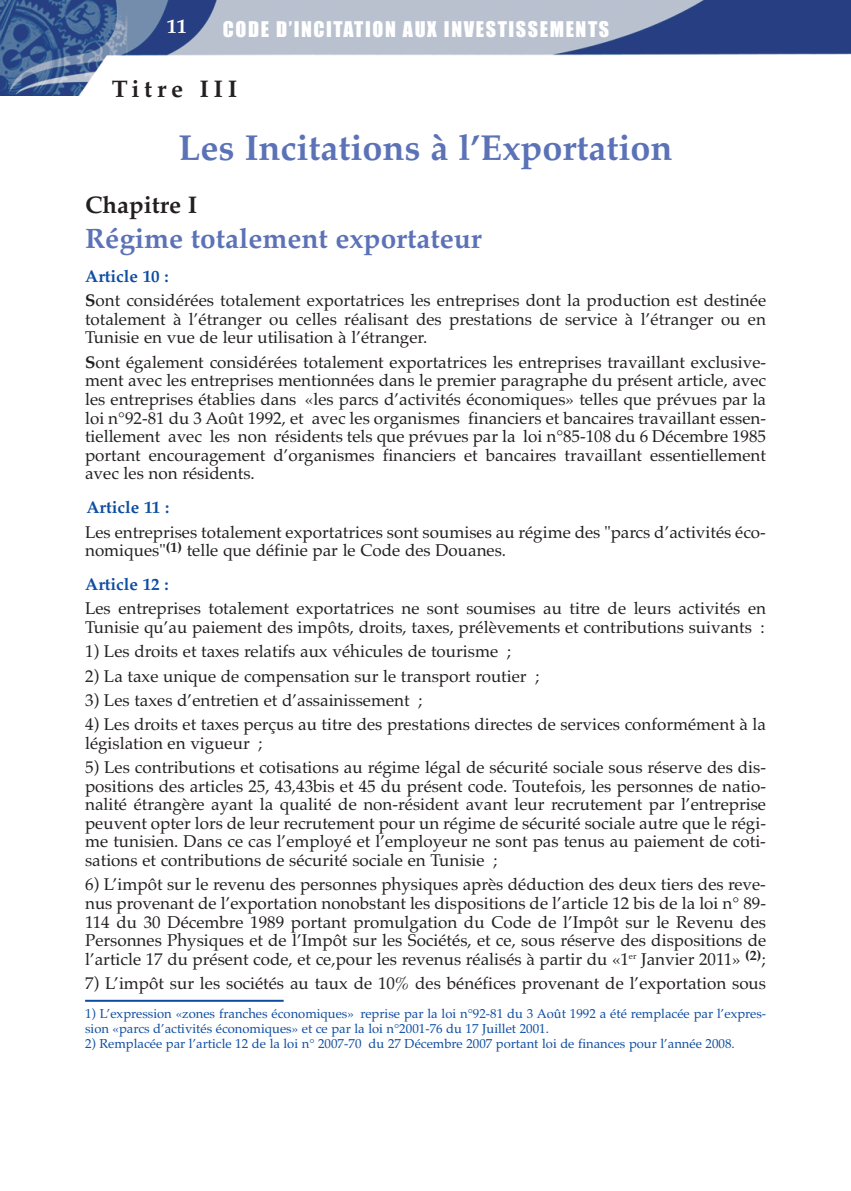
<style>
.page{position:relative;width:851px;height:1191px;background:#fff}
.page>*{position:absolute;margin:0;border:0;box-sizing:border-box;transform-origin:0 0}
.t1{font:700 36px "Palatino";color:#5b72b7}
.t2{font:700 28px "Palatino";color:#5b72b7}
.t3{font:700 24px "Palatino";color:#231f20}
.t4{font:700 24px "Palatino";letter-spacing:.2em;color:#231f20}
.t5{font:20px "Impact";letter-spacing:.08em;color:#fff}
.t6{font:700 20px "Palatino";color:#fff}
.t7{font:17px/18.6px "Palatino";color:#231f20}
.t8{font:700 17px "Palatino";color:#0d4da1}
.t9{font:13px/15px "Palatino";color:#0d4da1}
.s1{font-weight:700;color:#0d4da1}
.s2{font-weight:700}
</style>
<div class="page">
<img style="left:0;top:0;width:850px;height:96px">
<hr style="left:85px;top:999px;width:198px;height:2px;background:#0d4da1">
<p class="t6" style="left:167px;top:15px;width:21px">11</p>
<p class="t5" style="left:223px;top:18px;width:388px">CODE D’INCITATION AUX INVESTISSEMENTS</p>
<h3 class="t4" style="left:112px;top:74px;width:127px">Titre III</h3>
<h1 class="t1" style="left:178px;top:126px;width:495px">Les Incitations à l’Exportation</h1>
<h3 class="t3" style="left:85px;top:190px;width:113px">Chapitre I</h3>
<h2 class="t2" style="left:85px;top:222px;width:398px">Régime totalement exportateur</h2>
<p class="t7" style="left:85px;top:264px;width:682px;line-height:24.2px"><span class="s1">Article 10 :<br></span><span class="s2">S</span>ont considérées totalement exportatrices les entreprises dont la production est destinée</p>
<p class="t7" style="left:85px;top:310px;width:682px">totalement à l’étranger ou celles réalisant des prestations de service à l’étranger ou en<br>Tunisie en vue de leur utilisation à l’étranger.</p>
<p class="t7" style="left:85px;top:352px;width:682px;text-align:justify"><span class="s2">S</span>ont également considérées totalement exportatrices les entreprises travaillant exclusive&shy;ment avec les entreprises mentionnées dans le premier paragraphe du présent article, avec les entreprises établies dans «les parcs d’activités économiques» telles que prévues par la loi n°92-81 du 3 Août 1992, et avec les organismes financiers et bancaires travaillant essen&shy;tiellement avec les non résidents tels que prévues par la loi n°85-108 du 6 Décembre 1985 portant encouragement d’organismes financiers et bancaires travaillant essentiellement avec les non résidents.</p>
<p class="t8" style="left:86px;top:497px;width:84px">Article 11 :</p>
<p class="t7" style="left:85px;top:522px;width:682px">Les entreprises totalement exportatrices sont soumises au régime des "parcs d’activités éco&shy;nomiques"<sup>(1)</sup> telle que définie par le Code des Douanes.</p>
<p class="t8" style="left:85px;top:574px;width:85px">Article 12 :</p>
<p class="t7" style="left:85px;top:599px;width:682px">Les entreprises totalement exportatrices ne sont soumises au titre de leurs activités en<br>Tunisie qu’au paiement des impôts, droits, taxes, prélèvements et contributions suivants :</p>
<p class="t7" style="left:85px;top:642px;width:427px">1) Les droits et taxes relatifs aux véhicules de tourisme ;</p>
<p class="t7" style="left:85px;top:666px;width:456px">2) La taxe unique de compensation sur le transport routier ;</p>
<p class="t7" style="left:85px;top:690px;width:339px">3) Les taxes d’entretien et d’assainissement ;</p>
<p class="t7" style="left:85px;top:715px;width:682px">4) Les droits et taxes perçus au titre des prestations directes de services conformément à la législation en vigueur ;</p>
<p class="t7" style="left:85px;top:758px;width:682px;text-align:justify">5) Les contributions et cotisations au régime légal de sécurité sociale sous réserve des dis&shy;positions des articles 25, 43,43bis et 45 du présent code. Toutefois, les personnes de natio&shy;nalité étrangère ayant la qualité de non-résident avant leur recrutement par l’entreprise peuvent opter lors de leur recrutement pour un régime de sécurité sociale autre que le régi&shy;me tunisien. Dans ce cas l’employé et l’employeur ne sont pas tenus au paiement de coti&shy;sations et contributions de sécurité sociale en Tunisie ;</p>
<p class="t7" style="left:85px;top:875px;width:682px;text-align:justify">6) L’impôt sur le revenu des personnes physiques après déduction des deux tiers des reve&shy;nus provenant de l’exportation nonobstant les dispositions de l’article 12 bis de la loi n° 89- 114 du 30 Décembre 1989 portant promulgation du Code de l’Impôt sur le Revenu des Personnes Physiques et de l’Impôt sur les Sociétés, et ce, sous réserve des dispositions de l’article 17 du présent code, et ce,pour les revenus réalisés à partir du «1<sup>er</sup> Janvier 2011» <sup>(2)</sup>;</p>
<p class="t7" style="left:85px;top:974px;width:682px">7) L’impôt sur les sociétés au taux de 10% des bénéfices provenant de l’exportation sous</p>
<p class="t9" style="left:85px;top:1006px;width:682px">1) L’expression «zones franches économiques» reprise par la loi n°92-81 du 3 Août 1992 a été remplacée par l’expres&shy;sion «parcs d’activités économiques» et ce par la loi n°2001-76 du 17 Juillet 2001.</p>
<p class="t9" style="left:85px;top:1036px;width:651px">2) Remplacée par l’article 12 de la loi n° 2007-70 du 27 Décembre 2007 portant loi de finances pour l’année 2008.</p>
</div>
